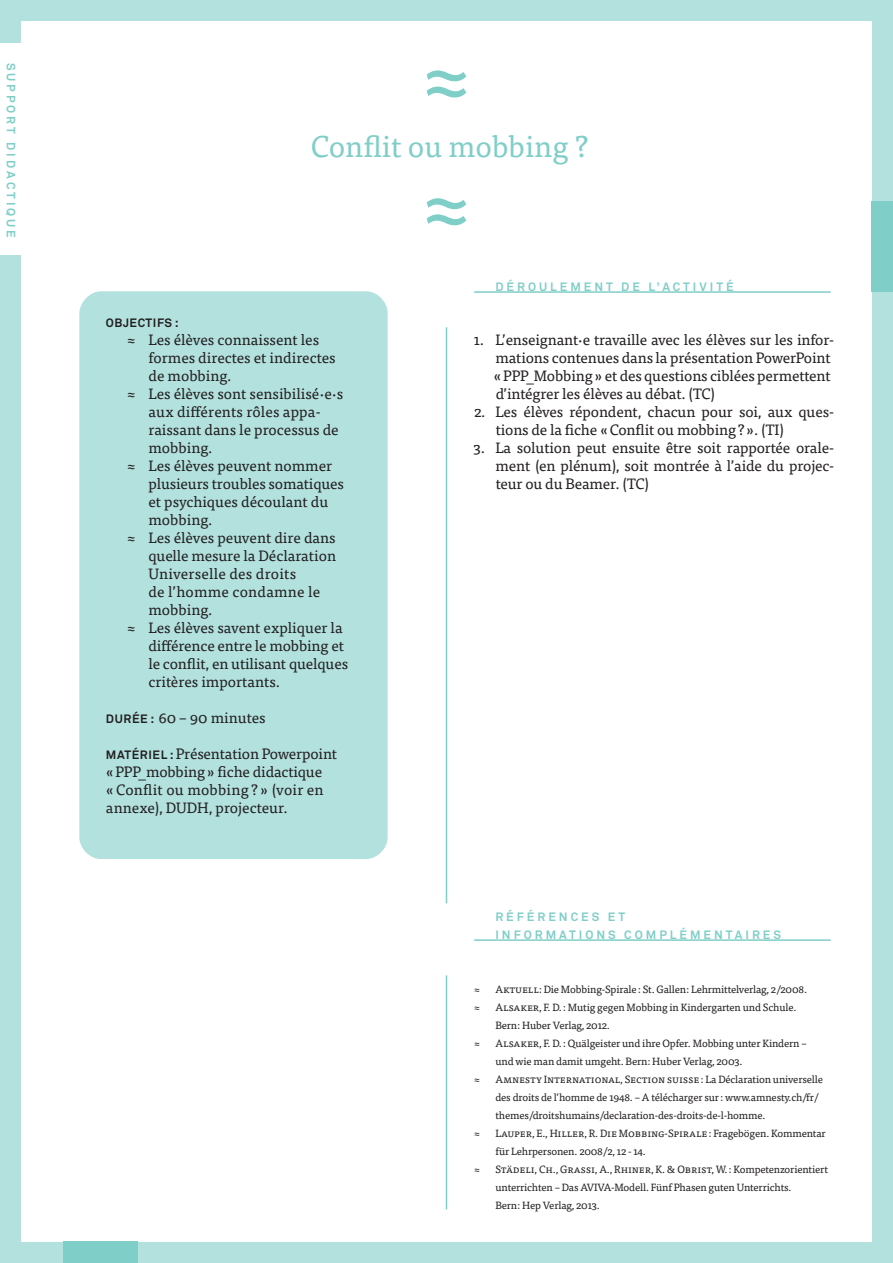
<style>
.page{position:relative;width:893px;height:1263px;background:#fff}
.page>*{position:absolute;margin:0;border:0;box-sizing:border-box;transform-origin:0 0}
.t1{font:30px "Tisa OT";color:#80cec8}
.tisa10-ohneEinzug_fl{font:15px/18px "Tisa OT";letter-spacing:-.01em;color:#231f20}
.akkurat-titel-farbig{font:700 12px "Akkurat Std";letter-spacing:.25em;color:#80cec8}
.tisa10-ohneEinzug{font:700 12px "Akkurat Std";letter-spacing:.05em;color:#231f20}
.t2{font:10.5px/18px "Tisa OT";letter-spacing:-.015em;color:#231f20}
.s1{font-family:"Akkurat Std";font-weight:700;font-size:12px}
</style>
<div class="page">
<svg style="left:872px;top:0;width:21px;height:1263px;background:#aedfdc"></svg>
<div style="left:21px;top:1242px;width:851px;height:21px;background:#b2e1de"></div>
<div style="left:21px;top:0;width:851px;height:21px;background:#b2e1de"></div>
<div style="left:64px;top:1242px;width:74px;height:21px;background:#80cec8"></div>
<hr style="left:474px;top:291px;width:357px;height:2px;background:#80cec8">
<hr style="left:474px;top:939px;width:357px;height:2px;background:#80cec8">
<div style="left:79px;top:291px;width:309px;height:568px;background:#b2e1de;border-radius:21px"></div>
<hr style="left:446px;top:327px;width:1px;height:576px;background:#80cec8">
<hr style="left:446px;top:975px;width:1px;height:234px;background:#80cec8">
<svg style="left:427px;top:70px;width:39px;height:27px"></svg>
<svg style="left:427px;top:198px;width:39px;height:27px"></svg>
<div style="left:0;top:255px;width:21px;height:1008px;background:#b2e1de"></div>
<div style="left:0;top:0;width:21px;height:43px;background:#b2e1de"></div>
<p class="akkurat-titel-farbig" style="left:19px;top:63px;width:177px;rotate:90deg">SUPPORT DIDACTIQUE</p>
<p class="t1" style="left:311px;top:129px;width:279px">Conflit ou mobbing ?</p>
<p class="tisa10-ohneEinzug" style="left:106px;top:316px;width:74px">OBJECTIFS :</p>
<p class="tisa10-ohneEinzug_fl" style="left:148px;top:331px;width:189px;text-indent:-21px">≈ Les élèves connaissent les formes directes et indirectes de mobbing.</p>
<p class="tisa10-ohneEinzug_fl" style="left:148px;top:385px;width:196px;text-indent:-21px">≈ Les élèves sont sensibilisé·e·s aux différents rôles appa&shy;raissant dans le processus de mobbing.</p>
<p class="tisa10-ohneEinzug_fl" style="left:148px;top:457px;width:197px;text-indent:-21px">≈ Les élèves peuvent nommer plusieurs troubles somatiques et psychiques découlant du mobbing.</p>
<p class="tisa10-ohneEinzug_fl" style="left:148px;top:529px;width:189px;text-indent:-21px">≈ Les élèves peuvent dire dans quelle mesure la Déclaration<br>Universelle des droits<br>de l’homme condamne le mobbing.</p>
<p class="tisa10-ohneEinzug_fl" style="left:148px;top:619px;width:201px;text-indent:-21px">≈ Les élèves savent expliquer la différence entre le mobbing et le conflit, en utilisant quelques critères importants.</p>
<p class="tisa10-ohneEinzug_fl" style="left:106px;top:709px;width:161px"><span class="s1">DURÉE :</span> 60 – 90 minutes</p>
<p class="tisa10-ohneEinzug_fl" style="left:106px;top:745px;width:233px"><span class="s1">MATÉRIEL :</span> Présentation Powerpoint «PPP_mobbing» fiche didactique<br>« Conflit ou mobbing ? » (voir en annexe), DUDH, projecteur.</p>
<p class="akkurat-titel-farbig" style="left:495px;top:280px;width:240px">DÉROULEMENT DE L’ACTIVITÉ</p>
<p class="tisa10-ohneEinzug_fl" style="left:494px;top:331px;width:342px;text-indent:-20px">1. L’enseignant·e travaille avec les élèves sur les infor&shy;mations contenues dans la présentation PowerPoint «PPP_Mobbing» et des questions ciblées permettent d’intégrer les élèves au débat. (TC)</p>
<p class="tisa10-ohneEinzug_fl" style="left:496px;top:403px;width:340px;text-indent:-22px">2. Les élèves répondent, chacun pour soi, aux ques&shy;tions de la fiche «Conflit ou mobbing?». (TI)</p>
<p class="tisa10-ohneEinzug_fl" style="left:495px;top:439px;width:340px;text-align:justify;text-indent:-22px">3. La solution peut ensuite être soit rapportée orale&shy;ment (en plénum), soit montrée à l’aide du projec&shy;teur ou du Beamer. (TC)</p>
<p class="akkurat-titel-farbig" style="left:495px;top:910px;width:131px">RÉFÉRENCES ET</p>
<p class="akkurat-titel-farbig" style="left:495px;top:928px;width:287px">INFORMATIONS COMPLÉMENTAIRES</p>
<p class="t2" style="left:474px;top:981px;width:7px">≈</p>
<p class="t2" style="left:495px;top:981px;width:313px">Aktuell: Die Mobbing-Spirale: St. Gallen: Lehrmittelverlag, 2/2008.</p>
<p class="t2" style="left:474px;top:999px;width:7px">≈</p>
<p class="t2" style="left:495px;top:999px;width:303px">Alsaker, F. D.: Mutig gegen Mobbing in Kindergarten und Schule.<br>Bern: Huber Verlag, 2012.</p>
<p class="t2" style="left:474px;top:1035px;width:7px">≈</p>
<p class="t2" style="left:495px;top:1035px;width:313px">Alsaker, F. D.: Quälgeister und ihre Opfer. Mobbing unter Kindern – und wie man damit umgeht. Bern: Huber Verlag, 2003.</p>
<p class="t2" style="left:474px;top:1071px;width:7px">≈</p>
<p class="t2" style="left:495px;top:1071px;width:329px">Amnesty International, Section suisse: La Déclaration universelle des droits de l’homme de 1948. – A télécharger sur: www.amnesty.ch/fr/ themes/droitshumains/declaration-des-droits-de-l-homme.</p>
<p class="t2" style="left:474px;top:1125px;width:7px">≈</p>
<p class="t2" style="left:495px;top:1125px;width:332px">Lauper, E., Hiller, R. Die Mobbing-Spirale: Fragebögen. Kommentar für Lehrpersonen. 2008/2, 12 - 14.</p>
<p class="t2" style="left:474px;top:1161px;width:7px">≈</p>
<p class="t2" style="left:495px;top:1161px;width:334px">Städeli, Ch., Grassi, A., Rhiner, K. &amp; Obrist, W.: Kompetenzorientiert unterrichten – Das AVIVA-Modell. Fünf Phasen guten Unterrichts.<br>Bern: Hep Verlag, 2013.</p>
</div>
